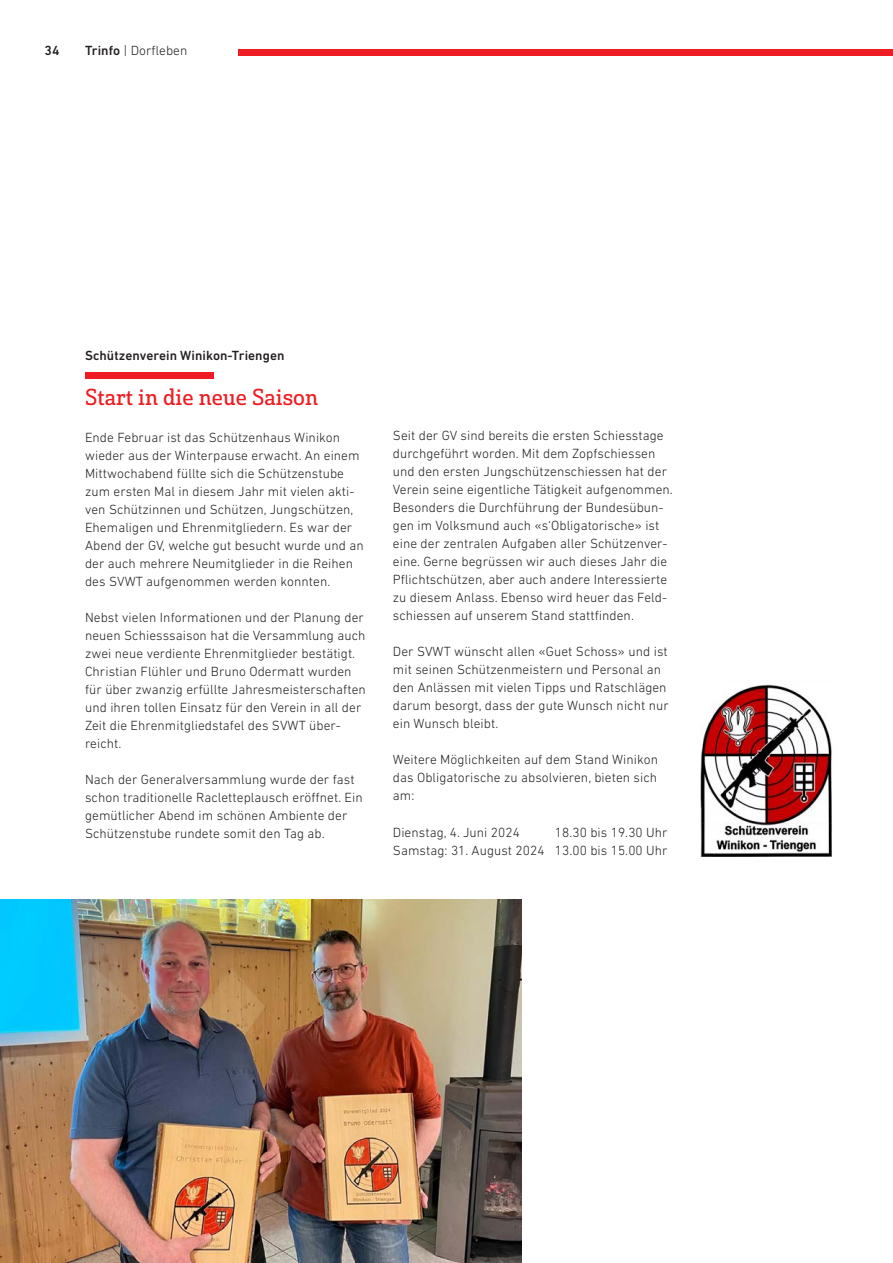
<style>
.page{position:relative;width:893px;height:1263px;background:#fff}
.page>*{position:absolute;margin:0;border:0;box-sizing:border-box;transform-origin:0 0}
.Grundtext_Trinfo{font:22.5px "Solitas Slab Nor Reg";letter-spacing:.005em;color:#ee1d23}
.Grundtext_Trinfo-2{font:300 13.5px/18px "DIN Next LT Pro";letter-spacing:.005em;color:#231f20}
.Grundtext_Raster_Trinfo{font:500 13.5px "DIN Next LT Pro";letter-spacing:.005em;color:#231f20}
.s1{font-weight:500}
</style>
<div class="page">
<div style="left:85px;top:372px;width:128px;height:7px;background:#ee1d23"></div>
<img style="left:0;top:900px;width:521px;height:363px">
<img style="left:701px;top:684px;width:131px;height:172px">
<div style="left:239px;top:49px;width:654px;height:6px;background:#ee1d23"></div>
<p class="Grundtext_Raster_Trinfo" style="left:45px;top:43px;width:16px">34</p>
<p class="Grundtext_Trinfo-2" style="left:85px;top:42px;width:104px"><span class="s1">Trinfo</span> | Dorfleben</p>
<p class="Grundtext_Raster_Trinfo" style="left:85px;top:347px;width:201px">Schützenverein Winikon-Triengen</p>
<p class="Grundtext_Trinfo" style="left:85px;top:383px;width:235px">Start in die neue Saison</p>
<p class="Grundtext_Trinfo-2" style="left:85px;top:428px;width:280px">Ende Februar ist das Schützenhaus Winikon wieder aus der Winterpause erwacht. An einem Mittwochabend füllte sich die Schützenstube zum ersten Mal in diesem Jahr mit vielen akti&shy;ven Schützinnen und Schützen, Jungschützen, Ehemaligen und Ehrenmitgliedern. Es war der Abend der GV, welche gut besucht wurde und an der auch mehrere Neumitglieder in die Reihen des SVWT aufgenommen werden konnten.</p>
<p class="Grundtext_Trinfo-2" style="left:85px;top:608px;width:282px">Nebst vielen Informationen und der Planung der neuen Schiesssaison hat die Versammlung auch zwei neue verdiente Ehrenmitglieder bestätigt.<br>Christian Flühler und Bruno Odermatt wurden für über zwanzig erfüllte Jahresmeisterschaften und ihren tollen Einsatz für den Verein in all der Zeit die Ehrenmitgliedstafel des SVWT über&shy;reicht.</p>
<p class="Grundtext_Trinfo-2" style="left:85px;top:770px;width:279px">Nach der Generalversammlung wurde der fast schon traditionelle Racletteplausch eröffnet. Ein gemütlicher Abend im schönen Ambiente der Schützenstube rundete somit den Tag ab.</p>
<p class="Grundtext_Trinfo-2" style="left:393px;top:427px;width:281px">Seit der GV sind bereits die ersten Schiesstage durchgeführt worden. Mit dem Zopfschiessen und den ersten Jungschützenschiessen hat der Verein seine eigentliche Tätigkeit aufgenommen.<br>Besonders die Durchführung der Bundesübun&shy;gen im Volksmund auch «s‘Obligatorische» ist eine der zentralen Aufgaben aller Schützenver&shy;eine. Gerne begrüssen wir auch dieses Jahr die Pflichtschützen, aber auch andere Interessierte zu diesem Anlass. Ebenso wird heuer das Feld&shy;schiessen auf unserem Stand stattfinden.</p>
<p class="Grundtext_Trinfo-2" style="left:393px;top:643px;width:277px">Der SVWT wünscht allen «Guet Schoss» und ist mit seinen Schützenmeistern und Personal an den Anlässen mit vielen Tipps und Ratschlägen darum besorgt, dass der gute Wunsch nicht nur ein Wunsch bleibt.</p>
<p class="Grundtext_Trinfo-2" style="left:393px;top:751px;width:267px;text-align:justify">Weitere Möglichkeiten auf dem Stand Winikon das Obligatorische zu absolvieren, bieten sich am:</p>
<p class="Grundtext_Trinfo-2" style="left:393px;top:823px;width:128px">Dienstag, 4. Juni 2024</p>
<p class="Grundtext_Trinfo-2" style="left:555px;top:823px;width:114px">18.30 bis 19.30 Uhr</p>
<p class="Grundtext_Trinfo-2" style="left:393px;top:841px;width:276px">Samstag: 31. August 2024 13.00 bis 15.00 Uhr</p>
</div>
